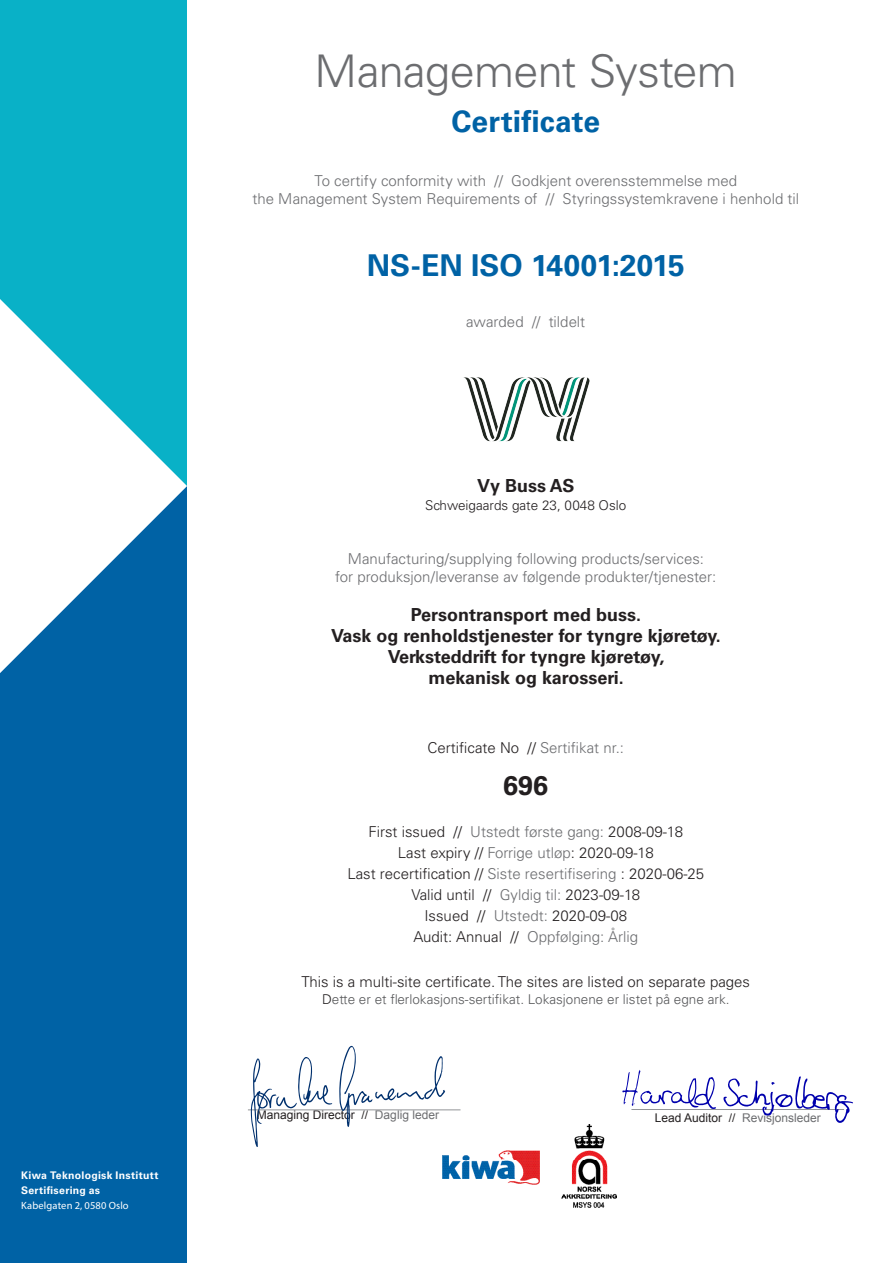
<style>
.page{position:relative;width:893px;height:1263px;background:#fff}
.page>*{position:absolute;margin:0;border:0;box-sizing:border-box;transform-origin:0 0}
.certificate_title{font:300 45px "Univers LT Std";letter-spacing:-.015em;color:#6c6d70}
.certificate{font:700 30px "Univers LT Std";color:#0062a5}
.t1{font:700 27px "Univers LT Std";color:#231f20}
.t2{font:700 18px "Univers LT Std";color:#231f20}
.t3{font:300 15px "Univers LT Std";color:#231f20}
.explanation_text{font:300 15px "Univers LT Std";color:#6c6d70}
.t4{font:300 13.5px "Univers LT Std";color:#57585a}
.t5{font:300 13.5px "Univers LT Std";color:#231f20}
.t6{font:12px "Arial";color:#231f20}
.t7{font:12px "Arial";color:#6c6d70}
.t8{font:700 10.5px/15px "Univers LT Std";letter-spacing:.025em;color:#fff}
.t9{font:10.5px "Myriad Pro";letter-spacing:.015em;color:#fff}
.s1{color:#6c6d70}
.s2{color:#231f20}
</style>
<div class="page">
<div style="left:0;top:486px;width:187px;height:777px;background:#0062a5"></div>
<div style="left:0;top:0;width:187px;height:486px;background:#09b1c7"></div>
<svg style="left:0;top:299px;width:187px;height:374px;fill:#fff"></svg>
<hr style="left:248px;top:1109px;width:212px;height:1px;background:#939598">
<img style="left:442px;top:1125px;width:174px;height:83px">
<svg style="left:622px;top:1070px;width:231px;height:53px"></svg>
<svg style="left:339px;top:1046px;width:106px;height:81px"></svg>
<svg style="left:251px;top:1057px;width:81px;height:90px"></svg>
<img style="left:463px;top:377px;width:127px;height:65px">
<p class="t8" style="left:21px;top:1168px;width:139px">Kiwa Teknologisk Institutt<br>Sertifisering as</p>
<p class="t9" style="left:21px;top:1199px;width:109px">Kabelgaten 2, 0580 Oslo</p>
<p class="certificate_title" style="left:315px;top:44px;width:424px">Management System</p>
<p class="certificate" style="left:451px;top:103px;width:150px">Certificate</p>
<p class="explanation_text" style="left:314px;top:171px;width:424px">To certify conformity with // Godkjent overensstemmelse med</p>
<p class="explanation_text" style="left:252px;top:189px;width:548px">the Management System Requirements of // Styringssystemkravene i henhold til</p>
<p class="certificate" style="left:367px;top:247px;width:319px">NS-EN ISO 14001:2015</p>
<p class="explanation_text" style="left:466px;top:312px;width:120px">awarded // tildelt</p>
<p class="t2" style="left:477px;top:475px;width:99px">Vy Buss AS</p>
<p class="t5" style="left:425px;top:497px;width:203px">Schweigaards gate 23, 0048 Oslo</p>
<p class="explanation_text" style="left:348px;top:550px;width:358px">Manufacturing/supplying following products/services:</p>
<p class="explanation_text" style="left:335px;top:568px;width:383px">for produksjon/leveranse av følgende produkter/tjenester:</p>
<p class="t2" style="left:411px;top:604px;width:232px">Persontransport med buss.</p>
<p class="t2" style="left:331px;top:625px;width:391px">Vask og renholdstjenester for tyngre kjøretøy.</p>
<p class="t2" style="left:388px;top:646px;width:278px">Verksteddrift for tyngre kjøretøy,</p>
<p class="t2" style="left:428px;top:667px;width:197px">mekanisk og karosseri.</p>
<p class="t3" style="left:428px;top:739px;width:198px">Certificate No // <span class="s1">Sertifikat nr.:</span></p>
<p class="t1" style="left:503px;top:770px;width:47px">696</p>
<p class="t3" style="left:368px;top:823px;width:316px">First issued // <span class="s1">Utstedt første gang:</span> 2008-09-18</p>
<p class="t3" style="left:398px;top:844px;width:257px">Last expiry // <span class="s1">Forrige utløp</span>: 2020-09-18</p>
<p class="t3" style="left:347px;top:865px;width:358px">Last recertification // <span class="s1">Siste resertifisering</span> : 2020-06-25</p>
<p class="t3" style="left:411px;top:886px;width:230px">Valid until // <span class="s1">Gyldig til:</span> 2023-09-18</p>
<p class="t3" style="left:424px;top:907px;width:204px">Issued // <span class="s1">Utstedt:</span> 2020-09-08</p>
<p class="explanation_text" style="left:414px;top:928px;width:226px"><span class="s2">Audit: Annual //</span> Oppfølging: Årlig</p>
<p class="t3" style="left:301px;top:973px;width:450px">This is a multi-site certificate. The sites are listed on separate pages</p>
<p class="t4" style="left:322px;top:991px;width:409px"><span class="s2">D</span>ette er et flerlokasjons-sertifikat. Lokasjonene er listet på egne ark.</p>
<p class="t6" style="left:257px;top:1106px;width:184px">Managing Director // <span class="s1">Daglig leder</span></p>
<p class="t7" style="left:655px;top:1109px;width:168px"><span class="s2">Lead Auditor //</span> Revisjonsleder</p>
</div>
